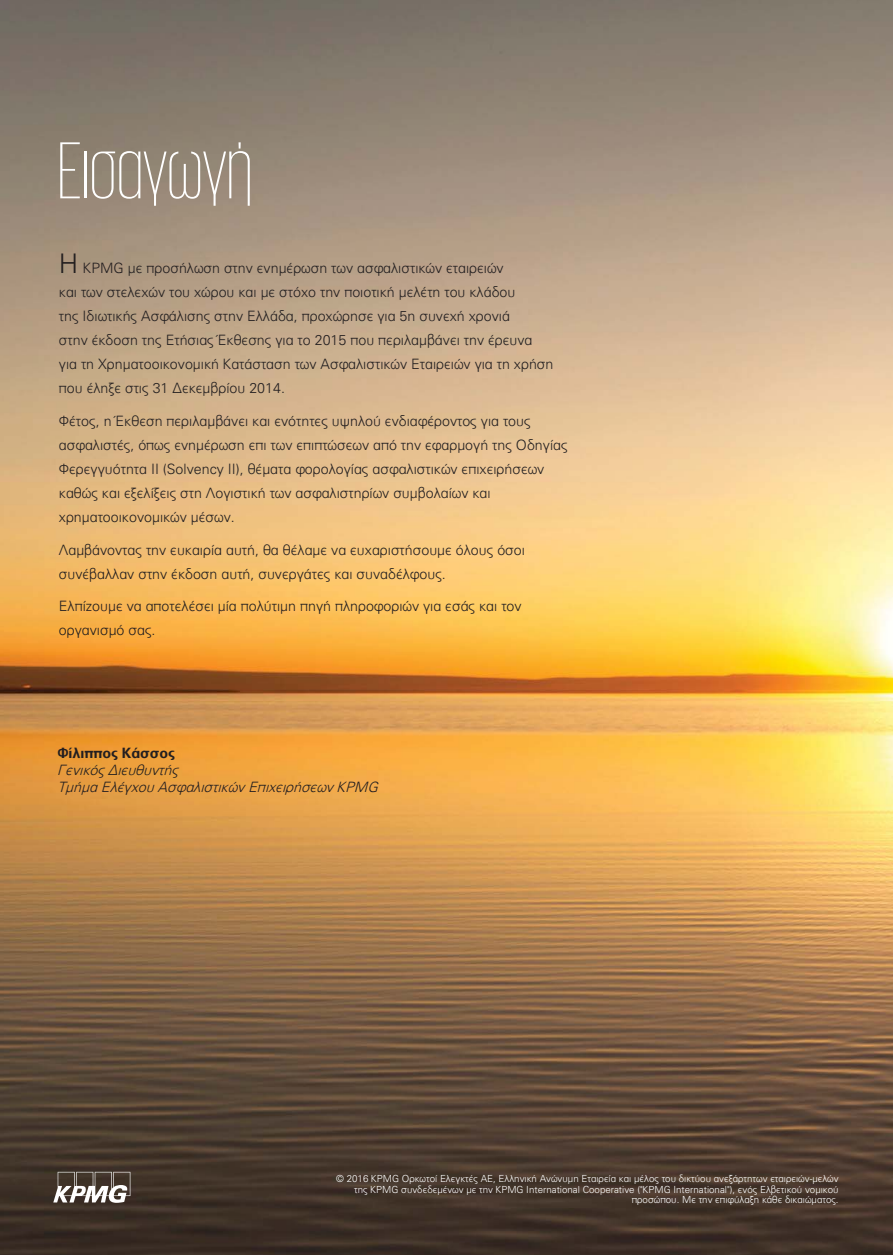
<style>
.page{position:relative;width:893px;height:1255px;background:#fff}
.page>*{position:absolute;margin:0;border:0;box-sizing:border-box;transform-origin:0 0}
.t1{font:200 82.5px "KPMG Greek App";color:#fff}
.t2{font:300 14.25px/24px "LC Univers";color:#231f20}
.t3{font:italic 300 14.25px/17.1px "LC Univers";color:#231f20}
.t4{font:700 14.25px "LC Univers";color:#231f20}
.t5{font:300 9.75px/10.5px "LC Univers";color:#fff;text-align:right}
.s1{font-size:27px}
</style>
<div class="page">
<img style="left:0;top:0;width:893px;height:1254px">
<svg style="left:53px;top:1171px;width:77px;height:31px"></svg>
<h1 class="t1" style="left:57px;top:142px;width:196px">Εισαγωγή</h1>
<p class="t2" style="left:59px;top:257px;width:496px"><span class="s1">Η</span> KPMG με προσήλωση στην ενημέρωση των ασφαλιστικών εταιρειών<br>και των στελεχών του χώρου και με στόχο την ποιοτική μελέτη του κλάδου<br>της Ιδιωτικής Ασφάλισης στην Ελλάδα, προχώρησε για 5η συνεχή χρονιά<br>στην έκδοση της Ετήσιας Έκθεσης για το 2015 που περιλαμβάνει την έρευνα για τη Χρηματοοικονομική Κατάσταση των Ασφαλιστικών Εταιρειών για τη χρήση που έληξε στις 31 Δεκεμβρίου 2014.</p>
<p class="t2" style="left:59px;top:410px;width:510px">Φέτος, η Έκθεση περιλαμβάνει και ενότητες υψηλού ενδιαφέροντος για τους ασφαλιστές, όπως ενημέρωση επι των επιπτώσεων από την εφαρμογή της Οδηγίας Φερεγγυότητα ΙΙ (Solvency II), θέματα φορολογίας ασφαλιστικών επιχειρήσεων καθώς και εξελίξεις στη Λογιστική των ασφαλιστηρίων συμβολαίων και χρηματοοικονομικών μέσων.</p>
<p class="t2" style="left:59px;top:538px;width:468px">Λαμβάνοντας την ευκαιρία αυτή, θα θέλαμε να ευχαριστήσουμε όλους όσοι συνέβαλλαν στην έκδοση αυτή, συνεργάτες και συναδέλφους.</p>
<p class="t2" style="left:59px;top:595px;width:464px">Ελπίζουμε να αποτελέσει μία πολύτιμη πηγή πληροφοριών για εσάς και τον οργανισμό σας.</p>
<p class="t4" style="left:57px;top:747px;width:119px">Φίλιππος Κάσσος</p>
<p class="t3" style="left:57px;top:761px;width:322px">Γενικός Διευθυντής<br>Τμήμα Ελέγχου Ασφαλιστικών Επιχειρήσεων KPMG</p>
<p class="t5" style="left:336px;top:1174px;width:504px">© 2016 KPMG Ορκωτοί Ελεγκτές ΑΕ, Ελληνική Aνώνυμη Εταιρεία και μέλος του δικτύου ανεξάρτητων εταιρειών-μελών της KPMG συνδεδεμένων με την KPMG International Cooperative ("KPMG International"), ενός Ελβετικού νομικού προσώπου. Με την επιφύλαξη κάθε δικαιώματος.</p>
</div>
